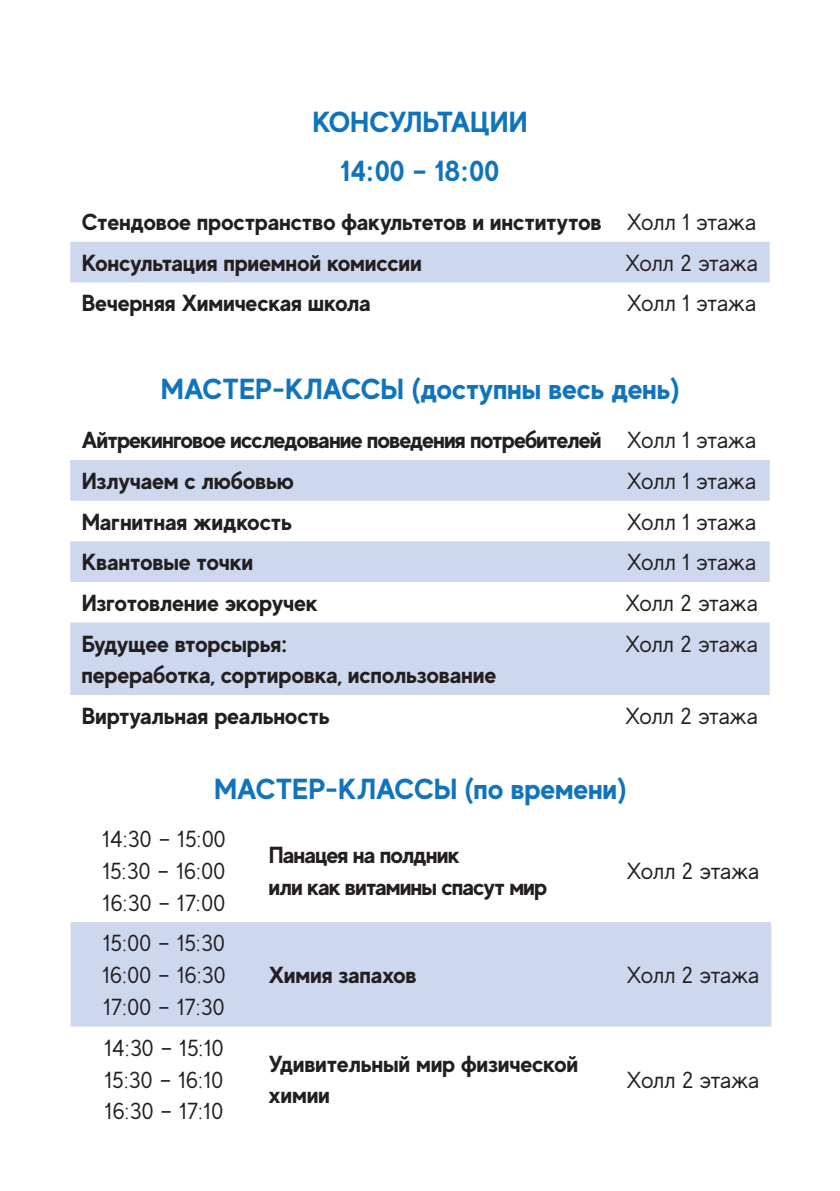
<style>
.page{position:relative;width:840px;height:1191px;background:#fff}
.page>*{position:absolute;margin:0;border:0;box-sizing:border-box;transform-origin:0 0}
.t1{font:700 29px "MADE Evolve Sans";color:#1074bc}
.t2{font:700 29px/49.2px "MADE Evolve Sans";letter-spacing:-.04em;color:#1074bc;text-align:center}
.t3{font:700 23.2px/31.8px "MADE Evolve Sans";color:#231f20}
.t4{font:23.2px/32px "MADE Evolve Sans";letter-spacing:-.01em;color:#231f20;text-align:justify}
.t5{font:700 23.2px/40.6px "MADE Evolve Sans";letter-spacing:-.03em;color:#231f20}
.s1{font-weight:400}
</style>
<div class="page">
<div style="left:70px;top:242px;width:699px;height:40px;background:#cdd7ed"></div>
<svg style="left:70px;top:460px;width:699px;height:235px;fill:#cdd7ed"></svg>
<div style="left:71px;top:922px;width:699px;height:104px;background:#cdd7ed"></div>
<p class="t2" style="left:312px;top:96px;width:216px">КОНСУЛЬТАЦИИ<br>14:00 – 18:00</p>
<p class="t3" style="left:82px;top:201px;width:675px;line-height:40.6px">Стендовое пространство факультетов и институтов <span class="s1">Холл 1 этажа<br></span>Консультация приемной комиссии</p>
<p class="t4" style="left:625px;top:246px;width:134px">Холл 2 этажа</p>
<p class="t3" style="left:82px;top:287px;width:290px">Вечерняя Химическая школа</p>
<p class="t4" style="left:627px;top:287px;width:130px">Холл 1 этажа</p>
<p class="t1" style="left:161px;top:370px;width:520px">МАСТЕР-КЛАССЫ (доступны весь день)</p>
<p class="t5" style="left:82px;top:419px;width:675px">Айтрекинговое исследование поведения потребителей <span class="s1">Холл 1 этажа<br></span>Излучаем с любовью</p>
<p class="t4" style="left:627px;top:464px;width:130px">Холл 1 этажа</p>
<p class="t3" style="left:82px;top:505px;width:212px">Магнитная жидкость</p>
<p class="t4" style="left:627px;top:505px;width:130px">Холл 1 этажа</p>
<p class="t3" style="left:82px;top:545px;width:173px">Квантовые точки</p>
<p class="t4" style="left:627px;top:545px;width:130px">Холл 1 этажа</p>
<p class="t3" style="left:82px;top:586px;width:237px">Изготовление экоручек</p>
<p class="t4" style="left:625px;top:586px;width:134px">Холл 2 этажа</p>
<p class="t3" style="left:82px;top:627px;width:416px">Будущее вторсырья:<br>переработка, сортировка, использование</p>
<p class="t4" style="left:625px;top:627px;width:134px">Холл 2 этажа</p>
<p class="t3" style="left:82px;top:699px;width:249px">Виртуальная реальность</p>
<p class="t4" style="left:625px;top:699px;width:134px">Холл 2 этажа</p>
<p class="t1" style="left:214px;top:770px;width:414px">МАСТЕР-КЛАССЫ (по времени)</p>
<p class="t4" style="left:102px;top:822px;width:125px">14:30 – 15:00<br>15:30 – 16:00<br>16:30 – 17:00</p>
<p class="t4" style="left:102px;top:926px;width:125px">15:00 – 15:30<br>16:00 – 16:30<br>17:00 – 17:30</p>
<p class="t4" style="left:104px;top:1030px;width:121px">14:30 – 15:10<br>15:30 – 16:10<br>16:30 – 17:10</p>
<p class="t5" style="left:269px;top:838px;width:280px;line-height:32px">Панацея на полдник<br>или как витамины спасут мир</p>
<p class="t4" style="left:626px;top:854px;width:134px">Холл 2 этажа</p>
<p class="t3" style="left:269px;top:958px;width:149px">Химия запахов</p>
<p class="t4" style="left:626px;top:958px;width:134px">Холл 2 этажа</p>
<p class="t3" style="left:269px;top:1046px;width:311px">Удивительный мир физической химии</p>
<p class="t4" style="left:626px;top:1062px;width:134px">Холл 2 этажа</p>
</div>
